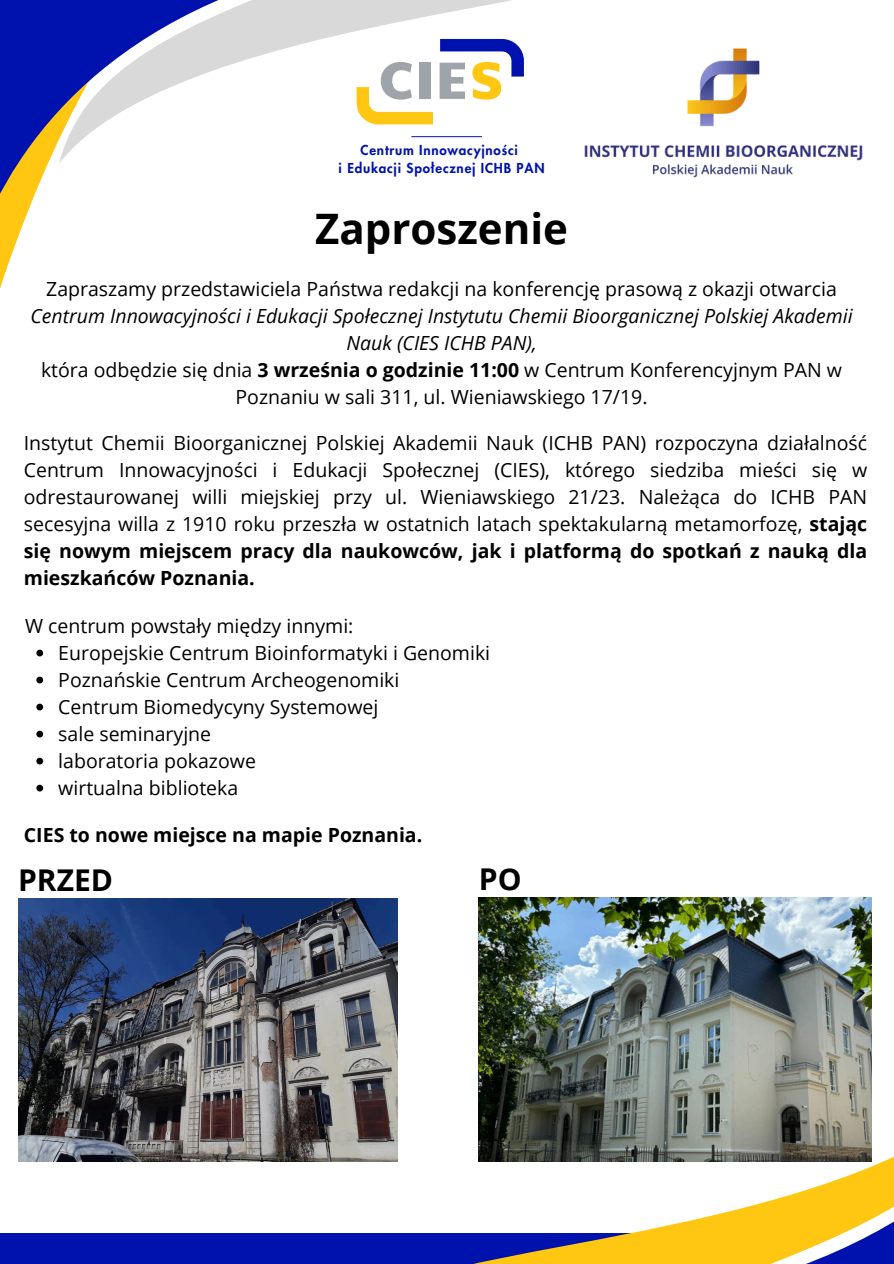
<style>
.page{position:relative;width:894px;height:1264px;background:#fff}
.page>*{position:absolute;margin:0;border:0;box-sizing:border-box;transform-origin:0 0}
.t1{font:52.5px "Candal";color:#9fa3aa}
.t2{font:700 42px "Open Sans";color:#000}
.t3{font:700 30px "Open Sans";color:#000}
.t4{font:19.5px/27px "Open Sans";color:#000;text-align:center}
.t5{font:italic 19.5px/27px "Open Sans";color:#000;text-align:center}
.t6{font:700 19.5px "Open Sans";color:#000}
.t7{font:800 13.35px/18.8px "Futura LT Pro";letter-spacing:.055em;color:#0012ae;text-align:center}
.s1{color:#ffc712}
.s2{font-weight:700}
</style>
<div class="page">
<svg style="left:0;top:0;width:59px;height:261px;fill:#0012ae"></svg>
<svg style="left:59px;top:0;width:453px;height:163px"></svg>
<div style="left:0;top:1233px;width:675px;height:30px;background:#0012ae"></div>
<svg style="left:478px;top:1082px;width:415px;height:181px"></svg>
<svg style="left:346px;top:33px;width:178px;height:98px"></svg>
<hr style="left:411px;top:136px;width:71px;height:1px;background:#0012ae">
<img style="left:584px;top:48px;width:279px;height:130px">
<img style="left:18px;top:898px;width:379px;height:263px">
<img style="left:479px;top:897px;width:392px;height:264px">
<svg style="left:36px;top:649px;width:7px;height:7px"></svg>
<svg style="left:36px;top:676px;width:7px;height:7px"></svg>
<svg style="left:36px;top:703px;width:7px;height:7px"></svg>
<svg style="left:36px;top:730px;width:7px;height:7px"></svg>
<svg style="left:36px;top:757px;width:7px;height:7px"></svg>
<svg style="left:36px;top:784px;width:7px;height:7px"></svg>
<p class="t1" style="left:378px;top:42px;width:128px">CIE<span class="s1">S</span></p>
<p class="t7" style="left:338px;top:141px;width:207px">Centrum Innowacyjności<br>i Edukacji Społecznej ICHB PAN</p>
<p class="t2" style="left:315px;top:199px;width:254px">Zaproszenie</p>
<p class="t4" style="left:46px;top:275px;width:792px">Zapraszamy przedstawiciela Państwa redakcji na konferencję prasową z okazji otwarcia</p>
<h1 class="t5" style="left:30px;top:302px;width:823px">Centrum Innowacyjności i Edukacji Społecznej Instytutu Chemii Bioorganicznej Polskiej Akademii<br>Nauk (CIES ICHB PAN),</h1>
<h2 class="t4" style="left:41px;top:356px;width:802px">która odbędzie się dnia <span class="s2">3 września o godzinie 11:00</span> w Centrum Konferencyjnym PAN w<br>Poznaniu w sali 311, ul. Wieniawskiego 17/19.</h2>
<p class="t4" style="left:24px;top:428px;width:844px;text-align:justify">Instytut Chemii Bioorganicznej Polskiej Akademii Nauk (ICHB PAN) rozpoczyna działalność Centrum Innowacyjności i Edukacji Społecznej (CIES), którego siedziba mieści się w odrestaurowanej willi miejskiej przy ul. Wieniawskiego 21/23. Należąca do ICHB PAN secesyjna willa z 1910 roku przeszła w ostatnich latach spektakularną metamorfozę, <span class="s2">stając się nowym miejscem pracy dla naukowców, jak i platformą do spotkań z nauką dla mieszkańców Poznania.</span></p>
<p class="t4" style="left:25px;top:611px;width:330px">W centrum powstały między innymi:</p>
<p class="t4" style="left:58px;top:638px;width:433px">Europejskie Centrum Bioinformatyki i Genomiki</p>
<p class="t4" style="left:58px;top:665px;width:342px">Poznańskie Centrum Archeogenomiki</p>
<p class="t4" style="left:58px;top:692px;width:321px">Centrum Biomedycyny Systemowej</p>
<p class="t4" style="left:58px;top:719px;width:154px">sale seminaryjne</p>
<p class="t4" style="left:58px;top:746px;width:199px">laboratoria pokazowe</p>
<p class="t4" style="left:58px;top:773px;width:181px">wirtualna biblioteka</p>
<h3 class="t6" style="left:24px;top:821px;width:400px">CIES to nowe miejsce na mapie Poznania.</h3>
<h4 class="t3" style="left:18px;top:858px;width:96px">PRZED</h4>
<p class="t3" style="left:479px;top:858px;width:44px">PO</p>
</div>
